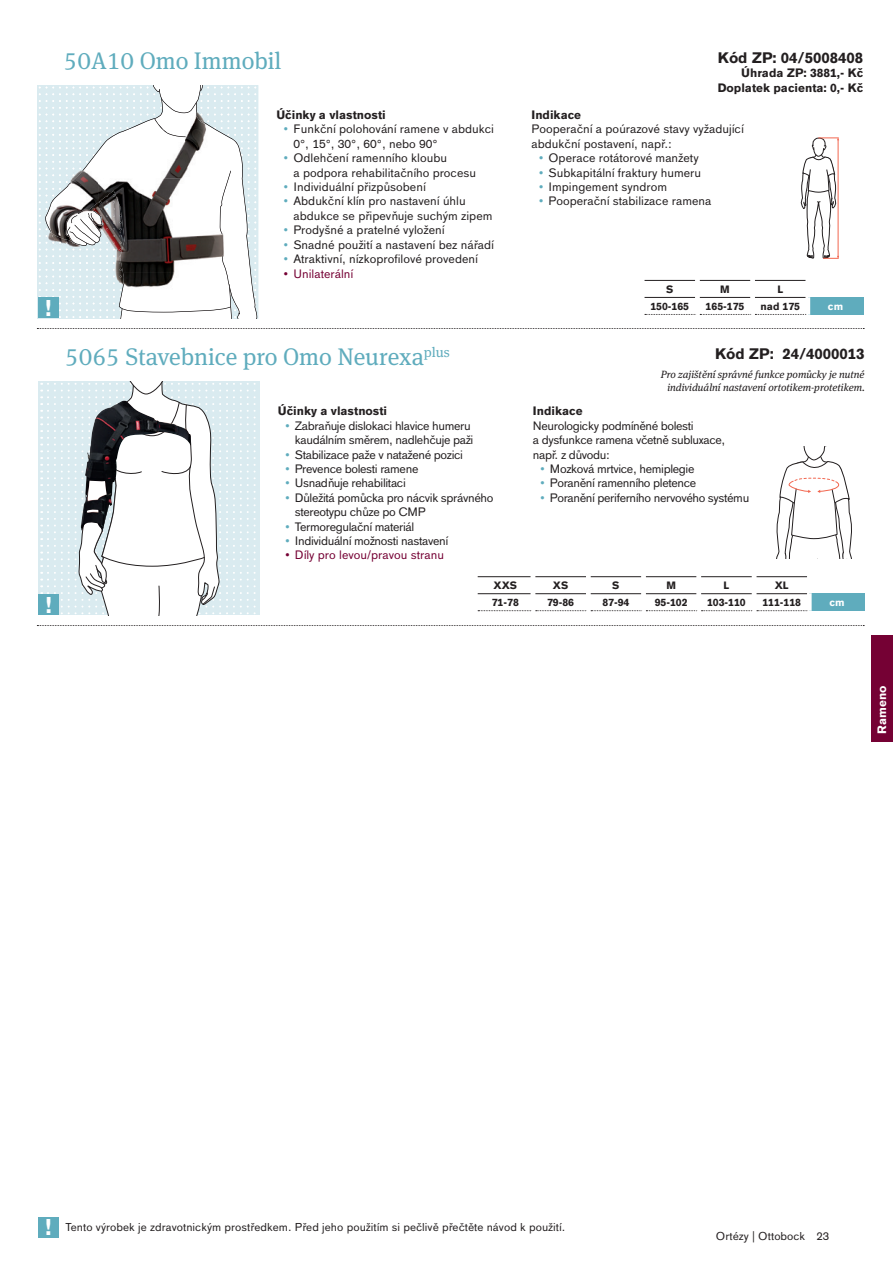
<style>
.page{position:relative;width:893px;height:1263px;background:#fff}
.page>*{position:absolute;margin:0;border:0;box-sizing:border-box;transform-origin:0 0}
.t1{font:24px "OBO Serif";color:#5facbd}
.t2{font:700 22.5px "OBO Sans";color:#fff}
.t3{font:700 15px "OBO Sans";color:#231f20}
.t4{font:12px/14.4px "OBO Sans";color:#231f20}
.t5{font:12px/14.4px "OBO Sans";letter-spacing:-.03em;color:#231f20}
.t6{font:700 12px/14.4px "OBO Sans";color:#231f20;text-align:right}
.t7{font:12px "OBO Sans";color:#750134}
.t8{font:700 12px "OBO Sans";color:#fff}
.t9{font:11.25px "OBO Sans";letter-spacing:.005em;color:#231f20}
.t10{font:italic 10.5px/12.6px "OBO Serif";color:#231f20;text-align:right}
.t11{font:700 10.5px "OBO Sans";color:#231f20}
.t12{font:700 10.5px "OBO Sans";color:#fff}
.s1{color:#5facbd}
</style>
<div class="page">
<svg style="left:37px;top:328px;width:827px;height:1px"></svg>
<svg style="left:39px;top:85px;width:219px;height:234px"></svg>
<img style="left:66px;top:212px;width:14px;height:24px">
<svg style="left:644px;top:279px;width:219px;height:36px"></svg>
<svg style="left:800px;top:137px;width:39px;height:122px"></svg>
<hr style="left:838px;top:139px;width:1px;height:118px;background:#f2664f">
<svg style="left:37px;top:625px;width:827px;height:1px"></svg>
<div style="left:872px;top:636px;width:21px;height:106px;background:#750134"></div>
<div style="left:38px;top:297px;width:21px;height:21px;background:#5facbd"></div>
<div style="left:39px;top:381px;width:221px;height:234px;background:#daebf0"></div>
<svg style="left:41px;top:383px;width:1px;height:211px"></svg>
<svg style="left:478px;top:576px;width:387px;height:36px"></svg>
<svg style="left:48px;top:381px;width:208px;height:234px"></svg>
<img style="left:81px;top:401px;width:110px;height:132px">
<svg style="left:776px;top:447px;width:76px;height:112px"></svg>
<div style="left:38px;top:594px;width:21px;height:21px;background:#5facbd"></div>
<div style="left:38px;top:1216px;width:21px;height:21px;background:#5facbd"></div>
<h2 class="t2" style="left:45px;top:295px;width:8px">!</h2>
<h2 class="t2" style="left:45px;top:592px;width:8px">!</h2>
<h1 class="t1" style="left:64px;top:46px;width:219px">50A10 Omo Immobil</h1>
<p class="t6" style="left:276px;top:108px;width:111px">Účinky a vlastnosti</p>
<p class="t4" style="left:293px;top:122px;width:202px;text-indent:-10px"><span class="s1">•</span> Funkční polohování ramene v abdukci<br>0°, 15°, 30°, 60°, nebo 90°</p>
<p class="t4" style="left:293px;top:151px;width:184px;text-indent:-10px"><span class="s1">•</span> Odlehčení ramenního kloubu<br>a podpora rehabilitačního procesu</p>
<p class="t4" style="left:284px;top:180px;width:144px"><span class="s1">•</span> Individuální přizpůsobení</p>
<p class="t4" style="left:293px;top:194px;width:201px;text-indent:-10px"><span class="s1">•</span> Abdukční klín pro nastavení úhlu abdukce se připevňuje suchým zipem</p>
<p class="t4" style="left:284px;top:223px;width:162px"><span class="s1">•</span> Prodyšné a pratelné vyložení</p>
<p class="t4" style="left:284px;top:237px;width:212px"><span class="s1">•</span> Snadné použití a nastavení bez nářadí</p>
<p class="t4" style="left:284px;top:252px;width:196px"><span class="s1">•</span> Atraktivní, nízkoprofilové provedení</p>
<p class="t7" style="left:284px;top:266px;width:71px">• Unilaterální</p>
<h1 class="t1" style="left:65px;top:342px;width:386px">5065 Stavebnice pro Omo Neurexa<sup>plus</sup></h1>
<p class="t6" style="left:278px;top:404px;width:111px">Účinky a vlastnosti</p>
<p class="t5" style="left:285px;top:418px;width:190px;text-align:right"><span class="s1">•</span> Zabraňuje dislokaci hlavice humeru kaudálním směrem, nadlehčuje paži</p>
<p class="t5" style="left:285px;top:447px;width:180px"><span class="s1">•</span> Stabilizace paže v natažené pozici</p>
<p class="t5" style="left:285px;top:462px;width:135px"><span class="s1">•</span> Prevence bolesti ramene</p>
<p class="t5" style="left:285px;top:476px;width:122px"><span class="s1">•</span> Usnadňuje rehabilitaci</p>
<p class="t5" style="left:295px;top:490px;width:200px;text-indent:-10px"><span class="s1">•</span> Důležitá pomůcka pro nácvik správného stereotypu chůze po CMP</p>
<p class="t5" style="left:285px;top:519px;width:131px"><span class="s1">•</span> Termoregulační materiál</p>
<p class="t5" style="left:285px;top:534px;width:165px"><span class="s1">•</span> Individuální možnosti nastavení</p>
<p class="t7" style="left:285px;top:548px;width:160px">• Díly pro levou/pravou stranu</p>
<p class="t3" style="left:718px;top:49px;width:147px">Kód ZP: 04/5008408</p>
<p class="t6" style="left:718px;top:66px;width:147px">Úhrada ZP: 3881,- Kč<br>Doplatek pacienta: 0,- Kč</p>
<p class="t6" style="left:531px;top:108px;width:51px">Indikace</p>
<p class="t4" style="left:531px;top:122px;width:214px">Pooperační a poúrazové stavy vyžadující abdukční postavení, např.:</p>
<p class="t4" style="left:539px;top:151px;width:162px"><span class="s1">•</span> Operace rotátorové manžety</p>
<p class="t4" style="left:539px;top:165px;width:164px"><span class="s1">•</span> Subkapitální fraktury humeru</p>
<p class="t4" style="left:539px;top:180px;width:130px"><span class="s1">•</span> Impingement syndrom</p>
<p class="t4" style="left:539px;top:194px;width:174px"><span class="s1">•</span> Pooperační stabilizace ramena</p>
<p class="t11" style="left:666px;top:283px;width:9px">S</p>
<p class="t11" style="left:720px;top:283px;width:11px">M</p>
<p class="t11" style="left:777px;top:283px;width:7px">L</p>
<p class="t11" style="left:650px;top:300px;width:40px">150-165</p>
<p class="t11" style="left:706px;top:300px;width:40px">165-175</p>
<p class="t11" style="left:760px;top:300px;width:41px">nad 175</p>
<p class="t12" style="left:828px;top:300px;width:17px">cm</p>
<p class="t3" style="left:715px;top:345px;width:151px">Kód ZP: 24/4000013</p>
<p class="t10" style="left:661px;top:368px;width:205px">Pro zajištění správné funkce pomůcky je nutné individuální nastavení ortotikem-protetikem.</p>
<p class="t6" style="left:533px;top:404px;width:51px">Indikace</p>
<p class="t5" style="left:533px;top:418px;width:194px">Neurologicky podmíněné bolesti<br>a dysfunkce ramena včetně subluxace, např. z důvodu:</p>
<p class="t5" style="left:540px;top:462px;width:156px"><span class="s1">•</span> Mozková mrtvice, hemiplegie</p>
<p class="t5" style="left:540px;top:476px;width:158px"><span class="s1">•</span> Poranění ramenního pletence</p>
<p class="t5" style="left:540px;top:490px;width:211px"><span class="s1">•</span> Poranění periferního nervového systému</p>
<p class="t11" style="left:494px;top:580px;width:25px">XXS</p>
<p class="t11" style="left:553px;top:580px;width:17px">XS</p>
<p class="t11" style="left:612px;top:580px;width:9px">S</p>
<p class="t11" style="left:666px;top:580px;width:11px">M</p>
<p class="t11" style="left:723px;top:580px;width:7px">L</p>
<p class="t11" style="left:775px;top:580px;width:16px">XL</p>
<p class="t11" style="left:492px;top:597px;width:29px">71-78</p>
<p class="t11" style="left:547px;top:597px;width:29px">79-86</p>
<p class="t11" style="left:602px;top:597px;width:29px">87-94</p>
<p class="t11" style="left:655px;top:597px;width:34px">95-102</p>
<p class="t11" style="left:707px;top:597px;width:40px">103-110</p>
<p class="t11" style="left:762px;top:597px;width:40px">111-118</p>
<p class="t12" style="left:829px;top:597px;width:17px">cm</p>
<p class="t8" style="left:875px;top:733px;width:50px;rotate:-90deg">Rameno</p>
<h2 class="t2" style="left:45px;top:1214px;width:8px">!</h2>
<p class="t9" style="left:65px;top:1221px;width:501px">Tento výrobek je zdravotnickým prostředkem. Před jeho použitím si pečlivě přečtěte návod k použití.</p>
<p class="t9" style="left:716px;top:1229px;width:115px">Ortézy | Ottobock 23</p>
</div>
